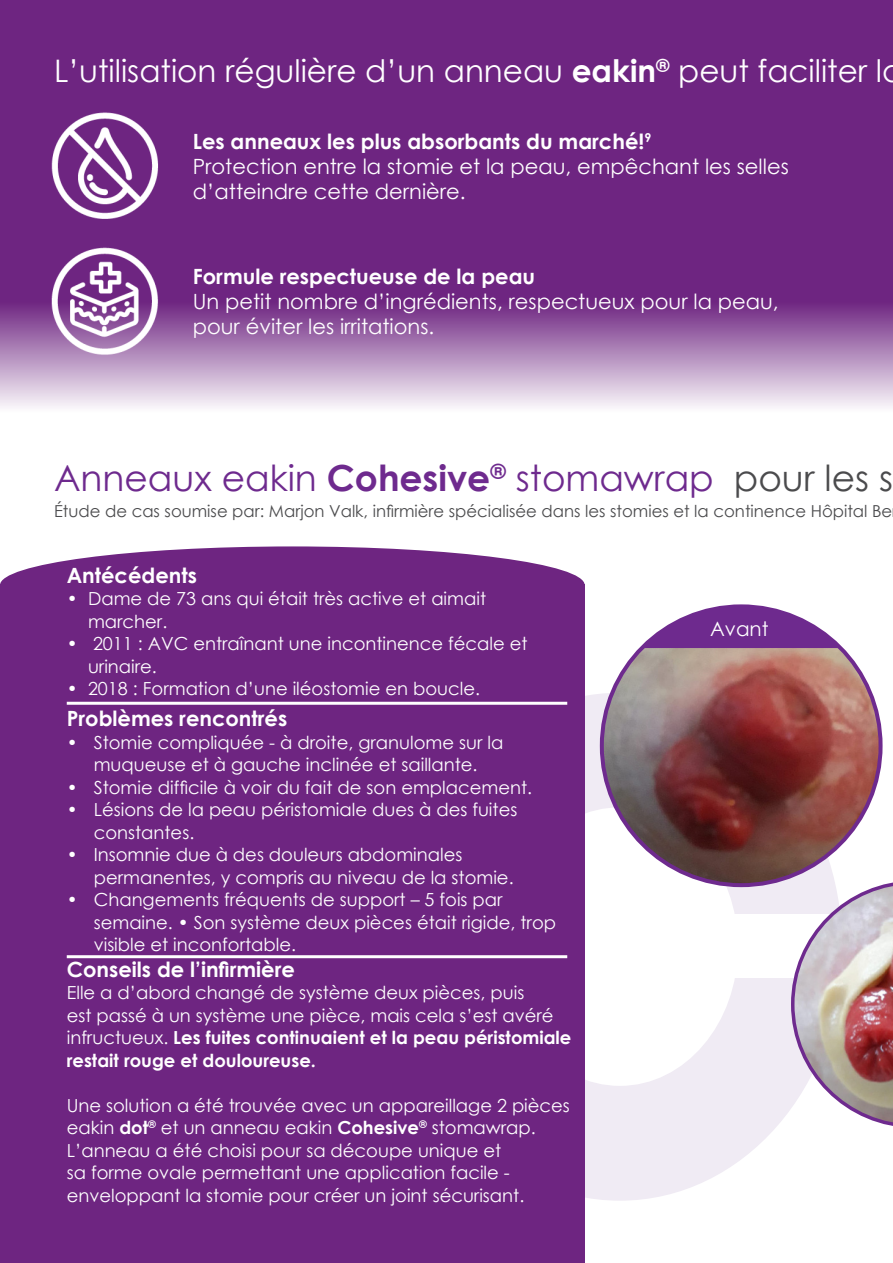
<style>
.page{position:relative;width:893px;height:1263px;background:#fff}
.page>*{position:absolute;margin:0;border:0;box-sizing:border-box;transform-origin:0 0}
.t1{font:36px "Century Gothic";color:#6e2a8e}
.t2{font:31.05px "Century Gothic";color:#fff}
.t3{font:21px/25.2px "Century Gothic";color:#fff}
.t4{font:700 21px "Century Gothic";color:#fff}
.t5{font:19.95px "Century Gothic";color:#fff}
.t6{font:18px/22.5px "Century Gothic";color:#fff}
.t7{font:16.5px "Century Gothic";color:#4b4b4d}
.s1{font-weight:700}
.s2{color:#4b4b4d}
</style>
<div class="page">
<div style="left:0;top:0;width:893px;height:463px;background:#6e2581"></div>
<svg style="left:0;top:307px;width:893px;height:156px;background:#d2bcd8"></svg>
<div style="left:398px;top:693px;width:444px;height:508px;background:#f0ebf4;border-radius:50%"></div>
<div style="left:502px;top:807px;width:236px;height:279px;background:#fff;border-radius:50%"></div>
<img style="left:602px;top:606px;width:279px;height:279px;border-radius:139px">
<svg style="left:643px;top:604px;width:197px;height:44px"></svg>
<div style="left:719px;top:914px;width:174px;height:64px;background:#fff"></div>
<img style="left:791px;top:881px;width:102px;height:245px">
<img style="left:42px;top:247px;width:124px;height:113px">
<img style="left:51px;top:112px;width:108px;height:107px">
<div style="left:0;top:546px;width:585px;height:78px;background:#6e2581;border-radius:50%"></div>
<div style="left:0;top:584px;width:585px;height:679px;background:#6e2581"></div>
<hr style="left:67px;top:702px;width:500px;height:3px;background:#fff">
<hr style="left:67px;top:955px;width:500px;height:3px;background:#fff">
<p class="t2" style="left:54px;top:49px;width:851px">L’utilisation régulière d’un anneau <span class="s1">eakin</span><sup>®</sup> peut faciliter la</p>
<p class="t4" style="left:193px;top:125px;width:460px">Les anneaux les plus absorbants du marché!<sup>9</sup></p>
<p class="t3" style="left:193px;top:153px;width:597px">Protection entre la stomie et la peau, empêchant les selles d’atteindre cette dernière.</p>
<p class="t4" style="left:193px;top:260px;width:344px">Formule respectueuse de la peau</p>
<p class="t3" style="left:193px;top:289px;width:587px">Un petit nombre d’ingrédients, respectueux pour la peau, pour éviter les irritations.</p>
<p class="t1" style="left:54px;top:452px;width:841px">Anneaux eakin <span class="s1">Cohesive</span><sup>®</sup> stomawrap <span class="s2">pour les s</span></p>
<p class="t7" style="left:54px;top:499px;width:840px">Étude de cas soumise par: Marjon Valk, infirmière spécialisée dans les stomies et la continence Hôpital Be</p>
<p class="t4" style="left:67px;top:559px;width:132px">Antécédents</p>
<p class="t6" style="left:88px;top:587px;width:400px;text-indent:-21px">• Dame de 73 ans qui était très active et aimait marcher.</p>
<p class="t6" style="left:88px;top:632px;width:441px;text-indent:-21px">• 2011 : AVC entraînant une incontinence fécale et urinaire.</p>
<p class="t6" style="left:67px;top:677px;width:415px">• 2018 : Formation d’une iléostomie en boucle.</p>
<p class="t4" style="left:67px;top:703px;width:222px">Problèmes rencontrés</p>
<p class="t6" style="left:67px;top:731px;width:438px;text-align:center">• Stomie compliquée - à droite, granulome sur la muqueuse et à gauche inclinée et saillante.</p>
<p class="t6" style="left:67px;top:776px;width:467px">• Stomie difficile à voir du fait de son emplacement.</p>
<p class="t6" style="left:94px;top:798px;width:425px;text-indent:-27px">• Lésions de la peau péristomiale dues à des fuites constantes.</p>
<p class="t6" style="left:94px;top:843px;width:421px;text-indent:-27px">• Insomnie due à des douleurs abdominales permanentes, y compris au niveau de la stomie.</p>
<p class="t6" style="left:94px;top:888px;width:464px;text-indent:-27px">• Changements fréquents de support – 5 fois par semaine. • Son système deux pièces était rigide, trop visible et inconfortable.</p>
<p class="t4" style="left:67px;top:953px;width:230px">Conseils de l’infirmière</p>
<p class="t6" style="left:67px;top:981px;width:506px">Elle a d’abord changé de système deux pièces, puis<br>est passé à un système une pièce, mais cela s’est avéré infructueux. <span class="s1">Les fuites continuaient et la peau péristomiale restait rouge et douloureuse.</span></p>
<p class="t6" style="left:67px;top:1094px;width:505px">Une solution a été trouvée avec un appareillage 2 pièces eakin <span class="s1">dot</span><sup>®</sup> et un anneau eakin <span class="s1">Cohesive</span><sup>®</sup> stomawrap.<br>L’anneau a été choisi pour sa découpe unique et<br>sa forme ovale permettant une application facile - enveloppant la stomie pour créer un joint sécurisant.</p>
<p class="t5" style="left:710px;top:615px;width:60px">Avant</p>
</div>
